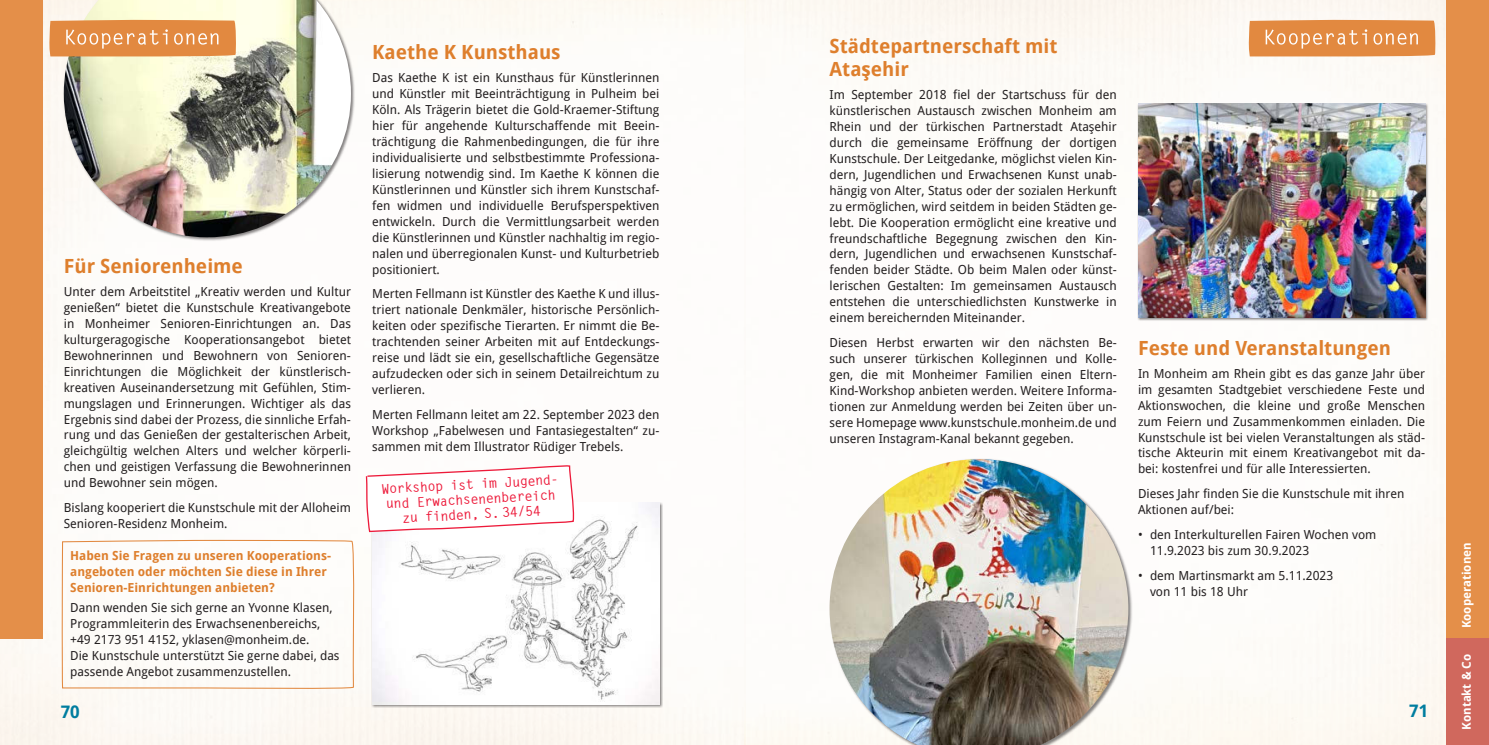
<style>
.page{position:relative;width:1489px;height:745px;background:#fff}
.page>*{position:absolute;margin:0;border:0;box-sizing:border-box;transform-origin:0 0}
.t1{font:700 19.5px/23.1px "Droid Sans";color:#de7f2d}
.t2{font:700 17.25px "Droid Sans";color:#007d9f}
.t3{font:700 13.5px/15px "Letter Gothic Std";color:#ed1a3a;text-align:center}
.t4{font:12.45px/15.9px "Droid Sans";color:#231f20;text-align:justify}
.t5{font:700 12.45px/15.9px "Droid Sans";color:#de7f2d}
.t6{font:700 12px "Droid Sans";color:#fff}
.s1{font-family:"Noto Sans Display"}
</style>
<div class="page">
<img style="left:0;top:0;width:744px;height:744px">
<svg style="left:1248px;top:20px;width:187px;height:36px"></svg>
<div style="left:63px;top:0;width:292px;height:241px;background:#231f20;opacity:.55"></div>
<img style="left:64px;top:0;width:287px;height:237px">
<img style="left:829px;top:459px;width:299px;height:285px">
<div style="left:1137px;top:103px;width:291px;height:218px;background:#231f20;opacity:.55"></div>
<img style="left:1137px;top:103px;width:287px;height:214px">
<svg style="left:49px;top:20px;width:187px;height:36px"></svg>
<div style="left:1446px;top:0;width:42px;height:638px;background:#e48f49"></div>
<div style="left:1446px;top:638px;width:42px;height:106px;background:#d0685d"></div>
<div style="left:0;top:0;width:43px;height:638px;background:#e48f49"></div>
<svg style="left:61px;top:539px;width:295px;height:149px"></svg>
<div style="left:371px;top:502px;width:292px;height:205px;background:#231f20;opacity:.55"></div>
<img style="left:372px;top:502px;width:287px;height:201px">
<svg style="left:365px;top:465px;width:210px;height:67px"></svg>
<h1 class="t1" style="left:64px;top:256px;width:181px">Für Seniorenheime</h1>
<p class="t4" style="left:64px;top:285px;width:289px">Unter dem Arbeitstitel „Kreativ werden und Kultur genießen“ bietet die Kunstschule Kreativangebote in Monheimer Senioren-Einrichtungen an. Das kulturgeragogische Kooperationsangebot bietet Bewohnerinnen und Bewohnern von Senioren-Einrichtungen die Möglichkeit der künstlerisch&shy;kreativen Auseinandersetzung mit Gefühlen, Stim&shy;mungslagen und Erinnerungen. Wichtiger als das Ergebnis sind dabei der Prozess, die sinnliche Erfah&shy;rung und das Genießen der gestalterischen Arbeit, gleichgültig welchen Alters und welcher körperli&shy;chen und geistigen Verfassung die Bewohnerinnen und Bewohner sein mögen.</p>
<p class="t4" style="left:64px;top:500px;width:289px">Bislang kooperiert die Kunstschule mit der Alloheim<br>Senioren-Residenz Monheim.</p>
<p class="t5" style="left:70px;top:548px;width:262px">Haben Sie Fragen zu unseren Kooperations&shy;angeboten oder möchten Sie diese in Ihrer<br>Senioren-Einrichtungen anbieten?</p>
<p class="t4" style="left:70px;top:600px;width:271px;text-align:left">Dann wenden Sie sich gerne an Yvonne Klasen, Programmleiterin des Erwachsenenbereichs, +49 2173 951 4152, yklasen@monheim.de.<br>Die Kunstschule unterstützt Sie gerne dabei, das passende Angebot zusammenzustellen.</p>
<h2 class="t2" style="left:61px;top:704px;width:21px">70</h2>
<h1 class="t1" style="left:372px;top:43px;width:190px">Kaethe K Kunsthaus</h1>
<p class="t4" style="left:372px;top:71px;width:289px">Das Kaethe K ist ein Kunsthaus für Künstlerinnen und Künstler mit Beeinträchtigung in Pulheim bei Köln. Als Trägerin bietet die Gold-Kraemer-Stiftung hier für angehende Kulturschaffende mit Beein&shy;trächtigung die Rahmenbedingungen, die für ihre individualisierte und selbstbestimmte Professiona&shy;lisierung notwendig sind. Im Kaethe K können die Künstlerinnen und Künstler sich ihrem Kunstschaf&shy;fen widmen und individuelle Berufsperspektiven entwickeln. Durch die Vermittlungsarbeit werden die Künstlerinnen und Künstler nachhaltig im regio&shy;nalen und überregionalen Kunst- und Kulturbetrieb positioniert.</p>
<p class="t4" style="left:372px;top:287px;width:289px">Merten Fellmann ist Künstler des Kaethe K und illus&shy;triert nationale Denkmäler, historische Persönlich&shy;keiten oder spezifische Tierarten. Er nimmt die Be&shy;trachtenden seiner Arbeiten mit auf Entdeckungs&shy;reise und lädt sie ein, gesellschaftliche Gegensätze aufzudecken oder sich in seinem Detailreichtum zu verlieren.</p>
<p class="t4" style="left:372px;top:407px;width:289px">Merten Fellmann leitet am 22. September 2023 den Workshop „Fabelwesen und Fantasiegestalten“ zu&shy;sammen mit dem Illustrator Rüdiger Trebels.</p>
<p class="t3" style="left:381px;top:481px;width:179px;rotate:-3deg">Workshop ist im Jugend&shy;und Erwachsenenbereich zu finden, S. 34/54</p>
<h1 class="t1" style="left:829px;top:36px;width:229px">Städtepartnerschaft mit<br>Ata<span class="s1">ş</span>ehir</h1>
<p class="t4" style="left:829px;top:88px;width:289px">Im September 2018 fiel der Startschuss für den künstlerischen Austausch zwischen Monheim am Rhein und der türkischen Partnerstadt Ata<span class="s1">ş</span>ehir durch die gemeinsame Eröffnung der dortigen Kunstschule. Der Leitgedanke, möglichst vielen Kin&shy;dern, Jugendlichen und Erwachsenen Kunst unab&shy;hängig von Alter, Status oder der sozialen Herkunft zu ermöglichen, wird seitdem in beiden Städten ge&shy;lebt. Die Kooperation ermöglicht eine kreative und freundschaftliche Begegnung zwischen den Kin&shy;dern, Jugendlichen und erwachsenen Kunstschaf&shy;fenden beider Städte. Ob beim Malen oder künst&shy;lerischen Gestalten: Im gemeinsamen Austausch entstehen die unterschiedlichsten Kunstwerke in einem berei chernden Miteinander.</p>
<p class="t4" style="left:829px;top:335px;width:289px">Diesen Herbst erwarten wir den nächsten Be&shy;such unserer türkischen Kolleginnen und Kolle&shy;gen, die mit Monheimer Familien einen Eltern-Kind-Workshop anbieten werden. Weitere Informa&shy;tionen zur Anmeldung werden bei Zeiten über un&shy;sere Homepage www.kunstschule.monheim.de und unseren Instagram-Kanal bekannt gegeben.</p>
<h1 class="t1" style="left:1137px;top:338px;width:255px">Feste und Veranstaltungen</h1>
<p class="t4" style="left:1137px;top:366px;width:289px">In Monheim am Rhein gibt es das ganze Jahr über im gesamten Stadtgebiet verschiedene Feste und Aktionswochen, die kleine und große Menschen zum Feiern und Zusammenkommen einladen. Die Kunstschule ist bei vielen Veranstaltungen als städ&shy;tische Akteurin mit einem Kreativangebot mit da&shy;bei: kostenfrei und für alle Interessierten.</p>
<p class="t4" style="left:1137px;top:486px;width:268px">Dieses Jahr finden Sie die Kunstschule mit ihren<br>Aktionen auf/bei:</p>
<p class="t4" style="left:1149px;top:527px;width:228px;text-indent:-12px">• den Interkulturellen Fairen Wochen vom<br>11.9.2023 bis zum 30.9.2023</p>
<p class="t4" style="left:1149px;top:568px;width:185px;text-indent:-12px">• dem Martinsmarkt am 5.11.2023 von 11 bis 18 Uhr</p>
<h2 class="t2" style="left:1408px;top:703px;width:21px">71</h2>
<p class="t6" style="left:1461px;top:628px;width:88px;rotate:-90deg">Kooperationen</p>
<p class="t6" style="left:1461px;top:729px;width:77px;rotate:-90deg">Kontakt &amp; Co</p>
</div>
